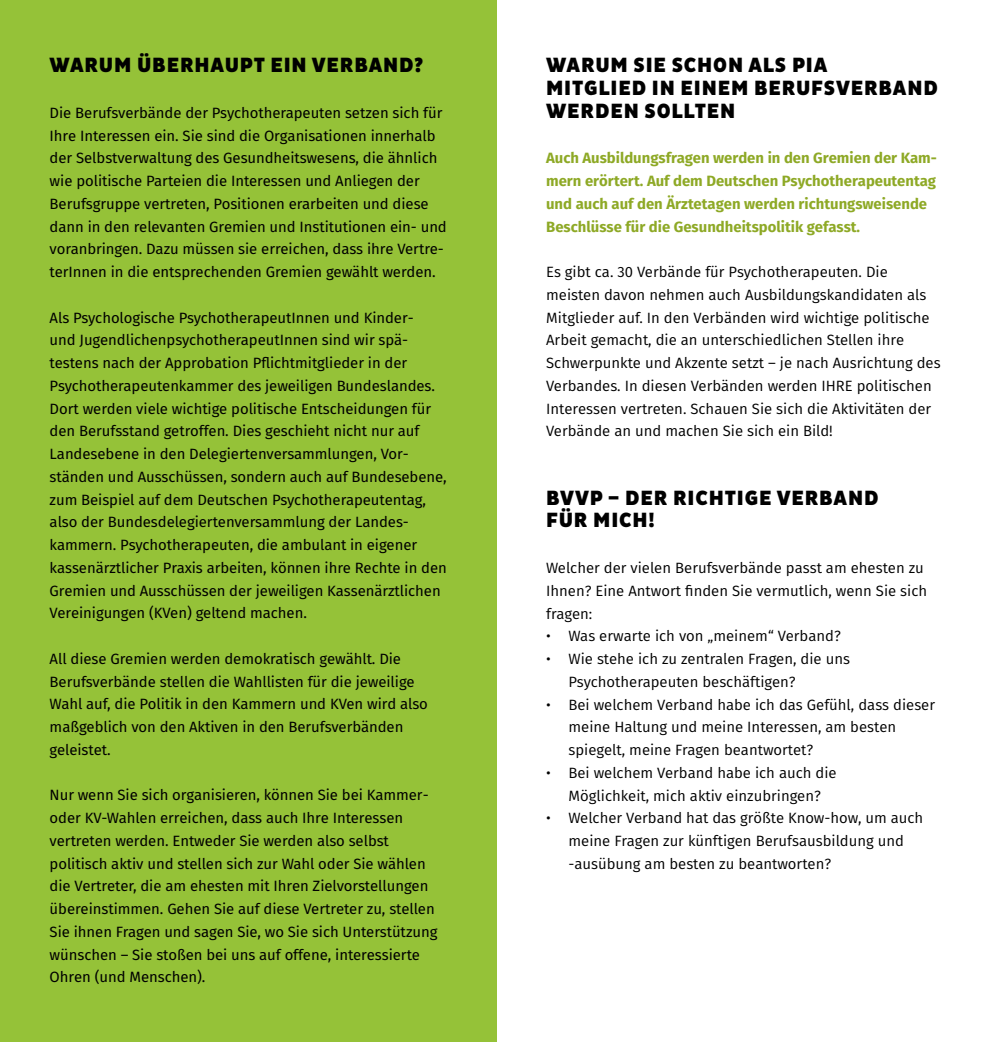
<style>
.page{position:relative;width:993px;height:1042px;background:#fff}
.page>*{position:absolute;margin:0;border:0;box-sizing:border-box;transform-origin:0 0}
.t1{font:900 21px/22.8px "Pluto Sans Cond";letter-spacing:.04em;color:#000}
.t2{font:14.88px/22.8px "Fira Sans";letter-spacing:-.005em;color:#000}
.t3{font:14.88px/22.8px "Fira Sans";color:#000}
.t4{font:700 14.88px/22.8px "Fira Sans";color:#8ea926}
</style>
<div class="page">
<div style="left:0;top:0;width:496px;height:1042px;background:#95c238"></div>
<h1 class="t1" style="left:50px;top:55px;width:375px">WARUM ÜBERHAUPT EIN VERBAND?</h1>
<p class="t2" style="left:50px;top:101px;width:398px">Die Berufsverbände der Psychotherapeuten setzen sich für Ihre Interessen ein. Sie sind die Organisationen innerhalb der Selbstverwaltung des Gesundheitswesens, die ähnlich wie politische Parteien die Interessen und Anliegen der Berufsgruppe vertreten, Positionen erarbeiten und diese dann in den relevanten Gremien und Institutionen ein- und voranbringen. Dazu müssen sie erreichen, dass ihre Vertre&shy;terInnen in die entsprechenden Gremien gewählt werden.</p>
<p class="t2" style="left:50px;top:306px;width:398px">Als Psychologische PsychotherapeutInnen und Kinder-<br>und JugendlichenpsychotherapeutInnen sind wir spä&shy;testens nach der Approbation Pflichtmitglieder in der Psychotherapeutenkammer des jeweiligen Bundeslandes.<br>Dort werden viele wichtige politische Entscheidungen für den Berufsstand getroffen. Dies geschieht nicht nur auf Landesebene in den Delegiertenversammlungen, Vor&shy;ständen und Ausschüssen, sondern auch auf Bundesebene, zum Beispiel auf dem Deutschen Psychotherapeutentag, also der Bundesdelegiertenversammlung der Landes&shy;kammern. Psychotherapeuten, die ambulant in eigener kassenärztlicher Praxis arbeiten, können ihre Rechte in den Gremien und Ausschüssen der jeweiligen Kassenärztlichen Vereinigungen (KVen) geltend machen.</p>
<p class="t2" style="left:50px;top:647px;width:379px">All diese Gremien werden demokratisch gewählt. Die Berufsverbände stellen die Wahllisten für die jeweilige Wahl auf, die Politik in den Kammern und KVen wird also maßgeblich von den Aktiven in den Berufsverbänden geleistet.</p>
<p class="t2" style="left:50px;top:783px;width:389px">Nur wenn Sie sich organisieren, können Sie bei Kammer&shy;oder KV-Wahlen erreichen, dass auch Ihre Interessen vertreten werden. Entweder Sie werden also selbst politisch aktiv und stellen sich zur Wahl oder Sie wählen die Vertreter, die am ehesten mit Ihren Zielvorstellungen übereinstimmen. Gehen Sie auf diese Vertreter zu, stellen Sie ihnen Fragen und sagen Sie, wo Sie sich Unterstützung wünschen – Sie stoßen bei uns auf offene, interessierte Ohren (und Menschen).</p>
<h1 class="t1" style="left:546px;top:55px;width:393px">WARUM SIE SCHON ALS PIA<br>MITGLIED IN EINEM BERUFSVERBAND<br>WERDEN SOLLTEN</h1>
<p class="t4" style="left:546px;top:146px;width:392px">Auch Ausbildungsfragen werden in den Gremien der Kam&shy;mern erörtert. Auf dem Deutschen Psychotherapeutentag und auch auf den Ärztetagen werden richtungsweisende Beschlüsse für die Gesundheitspolitik gefasst.</p>
<p class="t3" style="left:546px;top:260px;width:396px">Es gibt ca. 30 Verbände für Psychotherapeuten. Die meisten davon nehmen auch Ausbildungskandidaten als Mitglieder auf. In den Verbänden wird wichtige politische Arbeit gemacht, die an unterschiedlichen Stellen ihre Schwerpunkte und Akzente setzt – je nach Ausrichtung des Verbandes. In diesen Verbänden werden IHRE politischen Interessen vertreten. Schauen Sie sich die Aktivitäten der Verbände an und machen Sie sich ein Bild!</p>
<h1 class="t1" style="left:546px;top:487px;width:334px">BVVP – DER RICHTIGE VERBAND<br>FÜR MICH!</h1>
<p class="t3" style="left:546px;top:556px;width:382px">Welcher der vielen Berufsverbände passt am ehesten zu<br>Ihnen? Eine Antwort finden Sie vermutlich, wenn Sie sich fragen:</p>
<p class="t3" style="left:546px;top:624px;width:296px">• Was erwarte ich von „meinem“ Verband?</p>
<p class="t3" style="left:568px;top:647px;width:283px;text-indent:-22px">• Wie stehe ich zu zentralen Fragen, die uns<br>Psychotherapeuten beschäftigen?</p>
<p class="t3" style="left:568px;top:692px;width:368px;text-indent:-22px">• Bei welchem Verband habe ich das Gefühl, dass dieser meine Haltung und meine Interessen, am besten spiegelt, meine Fragen beantwortet?</p>
<p class="t3" style="left:546px;top:761px;width:292px;text-align:center">• Bei welchem Verband habe ich auch die<br>Möglichkeit, mich aktiv einzubringen?</p>
<p class="t3" style="left:568px;top:806px;width:356px;text-indent:-22px">• Welcher Verband hat das größte Know-how, um auch meine Fragen zur künftigen Berufsausbildung und -ausübung am besten zu beantworten?</p>
</div>
